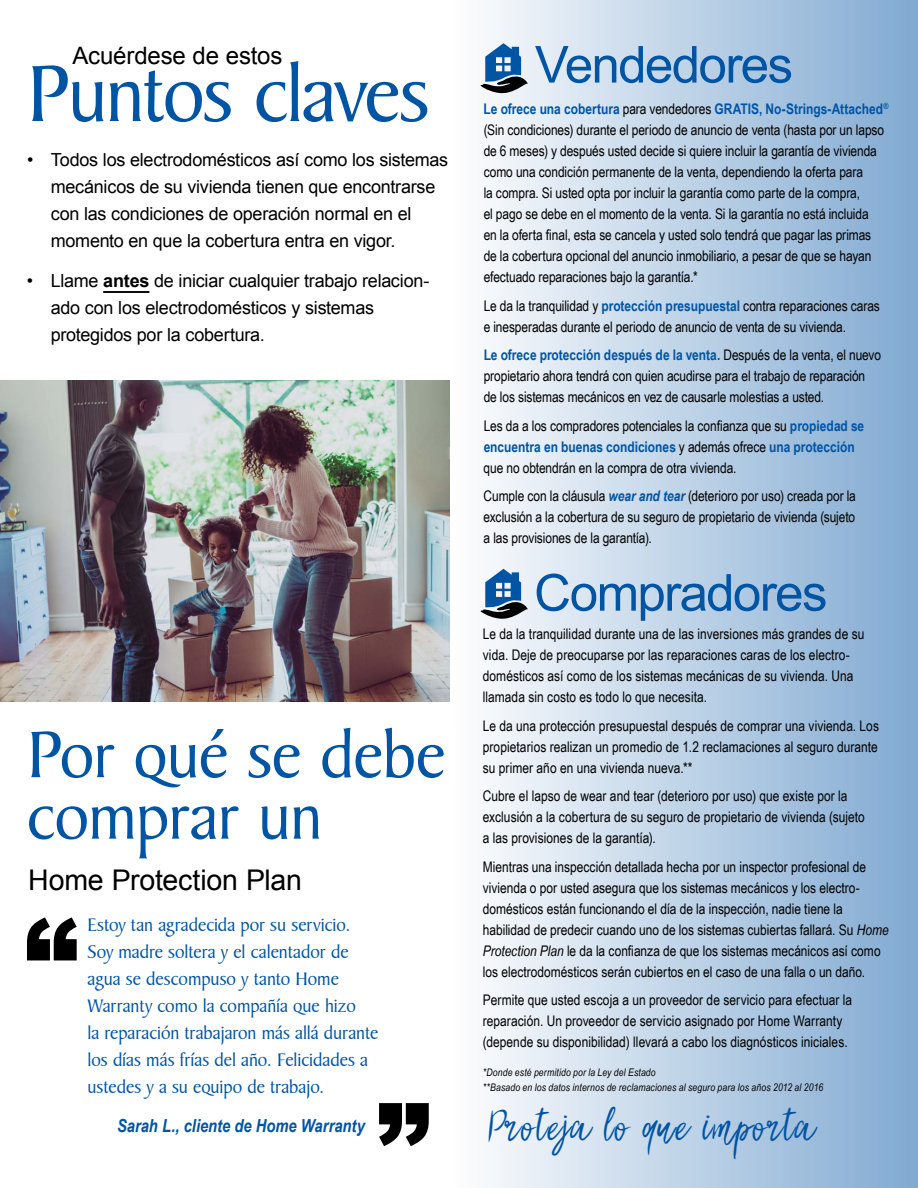
<style>
.page{position:relative;width:918px;height:1188px;background:#fff}
.page>*{position:absolute;margin:0;border:0;box-sizing:border-box;transform-origin:0 0}
.t1{font:85.5px "Baker Signet BT";letter-spacing:-.025em;color:#0054a4}
.t2{font:70.5px/61.5px "Baker Signet BT";letter-spacing:-.01em;color:#0054a4}
.t3{font:51px "Arial";letter-spacing:-.03em;color:#0054a4}
.t4{font:italic 48px "My Dear Santa";letter-spacing:.01em;color:#0054a4}
.t5{font:28.5px "Arial";letter-spacing:-.005em;color:#000}
.t6{font:24px "Arial";letter-spacing:-.005em;color:#000}
.t7{font:19.5px/27px "Baker Signet BT";color:#0054a4}
.t8{font:18px/27px "Arial";letter-spacing:-.015em;color:#000}
.t9{font:italic 700 18px "Arial Narrow";color:#0054a4}
.t10{font:14.7px/21px "Arial Narrow";color:#000}
.t11{font:italic 10.5px/15px "Arial Narrow";letter-spacing:.015em;color:#000}
.s1{font-weight:700}
.s2{font-weight:700;color:#0054a4}
.s3{font-weight:700;font-style:italic;color:#0054a4}
.s4{font-style:italic}
</style>
<div class="page">
<div style="left:450px;top:0;width:468px;height:1188px;background:linear-gradient(to right,#fffeff,#81aad1)"></div>
<svg style="left:479px;top:569px;width:49px;height:52px"></svg>
<svg style="left:479px;top:43px;width:49px;height:52px"></svg>
<svg style="left:27px;top:917px;width:50px;height:43px"></svg>
<svg style="left:379px;top:1103px;width:50px;height:43px"></svg>
<hr style="left:103px;top:291px;width:46px;height:2px;background:#000">
<img style="left:0;top:381px;width:450px;height:320px">
<h3 class="t6" style="left:72px;top:40px;width:212px">Acuérdese de estos</h3>
<h1 class="t1" style="left:27px;top:43px;width:404px">Puntos claves</h1>
<p class="t8" style="left:51px;top:146px;width:399px;text-indent:-24px">• Todos los electrodomésticos así como los sistemas mecánicos de su vivienda tienen que encontrarse con las condiciones de operación normal en el momento en que la cobertura entra en vigor.</p>
<p class="t8" style="left:51px;top:268px;width:379px;text-indent:-24px">• Llame <span class="s1">antes</span> de iniciar cualquier trabajo relacion&shy;ado con los electrodomésticos y sistemas protegidos por la cobertura.</p>
<h2 class="t2" style="left:27px;top:724px;width:420px">Por qué se debe comprar un</h2>
<h3 class="t5" style="left:28px;top:861px;width:275px">Home Protection Plan</h3>
<p class="t7" style="left:87px;top:911px;width:292px">Estoy tan agradecida por su servicio.<br>Soy madre soltera y el calentador de agua se descompuso y tanto Home Warranty como la compañía que hizo<br>la reparación trabajaron más allá durante los días más frías del año. Felicidades a ustedes y a su equipo de trabajo.</p>
<p class="t9" style="left:117px;top:1112px;width:250px">Sarah L., cliente de Home Warranty</p>
<h3 class="t3" style="left:535px;top:31px;width:260px">Vendedores</h3>
<p class="t10" style="left:484px;top:98px;width:406px"><span class="s2">Le ofrece una cobertura</span> para vendedores <span class="s2">GRATIS, No-Strings-Attached</span><sup>® </sup>(Sin condiciones) durante el periodo de anuncio de venta (hasta por un lapso de 6 meses) y después usted decide si quiere incluir la garantía de vivienda como una condición permanente de la venta, dependiendo la oferta para<br>la compra. Si usted opta por incluir la garantía como parte de la compra,<br>el pago se debe en el momento de la venta. Si la garantía no está incluida<br>en la oferta final, esta se cancela y usted solo tendrá que pagar las primas<br>de la cobertura opcional del anuncio inmobiliario, a pesar de que se hayan efectuado reparaciones bajo la garantía.*</p>
<p class="t10" style="left:484px;top:294px;width:398px">Le da la tranquilidad y <span class="s2">protección presupuestal</span> contra reparaciones caras e inesperadas durante el periodo de anuncio de venta de su vivienda.</p>
<p class="t10" style="left:484px;top:344px;width:399px"><span class="s2">Le ofrece protección después de la venta.</span> Después de la venta, el nuevo propietario ahora tendrá con quien acudirse para el trabajo de reparación de los sistemas mecánicos en vez de causarle molestias a usted.</p>
<p class="t10" style="left:484px;top:414px;width:382px">Les da a los compradores potenciales la confianza que su <span class="s2">propiedad se encuentra en buenas condiciones</span> y además ofrece <span class="s2">una protección </span>que no obtendrán en la compra de otra vivienda.</p>
<p class="t10" style="left:484px;top:485px;width:374px;text-align:justify">Cumple con la cláusula <span class="s3">wear and tear</span> (deterioro por uso) creada por la exclusión a la cobertura de su seguro de propietario de vivienda (sujeto a las provisiones de la garantía).</p>
<h3 class="t3" style="left:534px;top:559px;width:295px">Compradores</h3>
<p class="t10" style="left:483px;top:623px;width:383px">Le da la tranquilidad durante una de las inversiones más grandes de su vida. Deje de preocuparse por las reparaciones caras de los electro&shy;domésticos así como de los sistemas mecánicas de su vivienda. Una llamada sin costo es todo lo que necesita.</p>
<p class="t10" style="left:483px;top:714px;width:398px;text-align:justify">Le da una protección presupuestal después de comprar una vivienda. Los propietarios realizan un promedio de 1.2 reclamaciones al seguro durante su primer año en una vivienda nueva.**</p>
<p class="t10" style="left:483px;top:785px;width:383px">Cubre el lapso de wear and tear (deterioro por uso) que existe por la exclusión a la cobertura de su seguro de propietario de vivienda (sujeto a las provisiones de la garantía).</p>
<p class="t10" style="left:483px;top:855px;width:407px">Mientras una inspección detallada hecha por un inspector profesional de vivienda o por usted asegura que los sistemas mecánicos y los electro&shy;domésticos están funcionando el día de la inspección, nadie tiene la habilidad de predecir cuando uno de los sistemas cubiertas fallará. Su <span class="s4">Home Protection Plan</span> le da la confianza de que los sistemas mecánicos así como los electrodomésticos serán cubiertos en el caso de una falla o un daño.</p>
<p class="t10" style="left:483px;top:989px;width:371px">Permite que usted escoja a un proveedor de servicio para efectuar la reparación. Un proveedor de servicio asignado por Home Warranty (depende su disponibilidad) llevará a cabo los diagnósticos iniciales.</p>
<p class="t11" style="left:483px;top:1064px;width:342px">*Donde esté permitido por la Ley del Estado<br>**Basado en los datos internos de reclamaciones al seguro para los años 2012 al 2016</p>
<h3 class="t4" style="left:488px;top:1103px;width:327px">Proteja lo que importa</h3>
</div>
